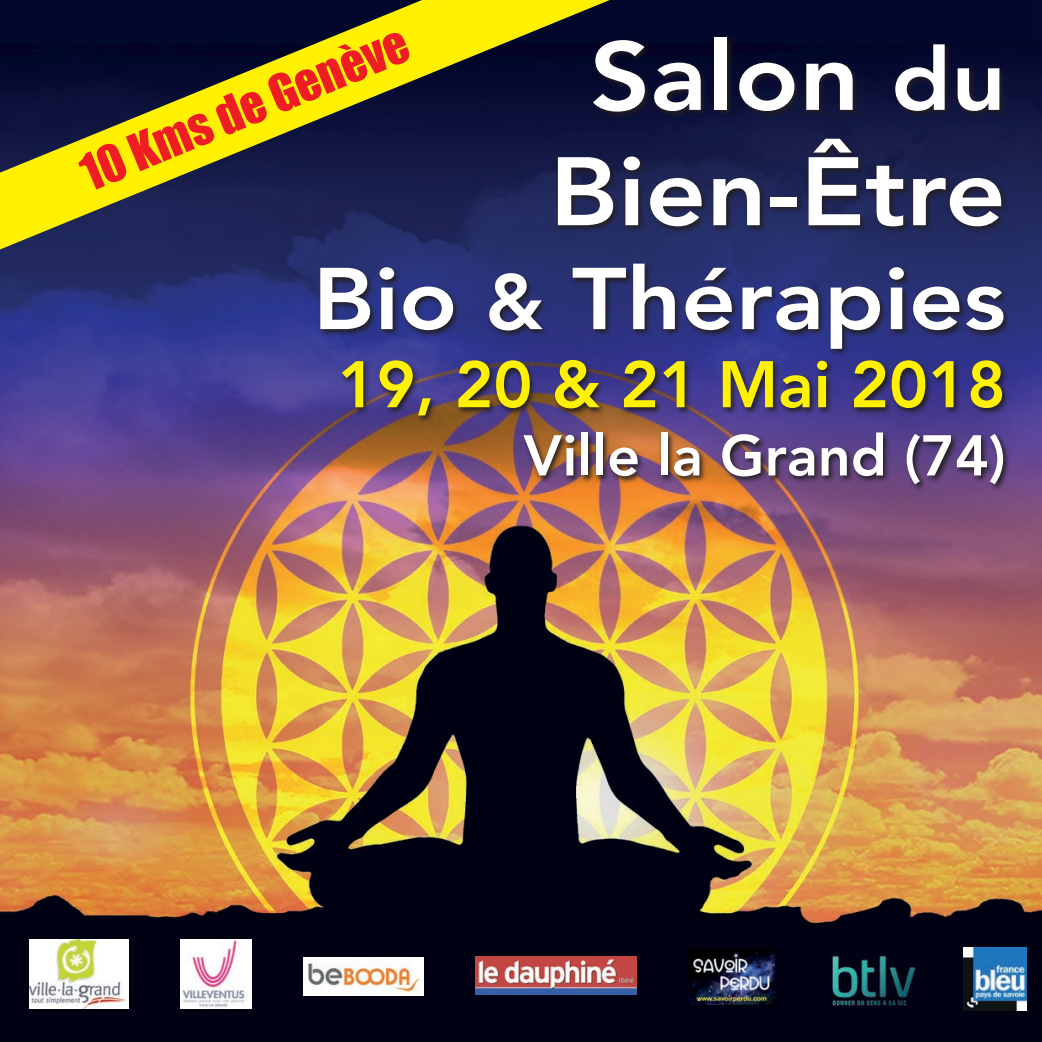
<style>
.page{position:relative;width:1042px;height:1042px;background:#fff}
.page>*{position:absolute;margin:0;border:0;box-sizing:border-box;transform-origin:0 0}
.t1{font:800 96.08px/115.3px "Avenir LT Std";color:#fff;text-align:center;scale:1.1 1}
.t2{font:800 86.62px "Avenir LT Std";color:#fff;scale:1.1 1}
.t3{font:800 65.1px "Avenir LT Std";color:#fff101}
.t4{font:800 56.88px "Avenir LT Std";color:#fff}
.t5{font:47.43px "Impact";color:#ee1d23}
.s1{font-size:86.62px}
.s2{font-size:77.17px}
</style>
<div class="page">
<img style="left:0;top:0;width:1042px;height:1042px">
<svg style="left:0;top:0;width:610px;height:249px;background:#605f27"></svg>
<svg style="left:318px;top:35px;width:693px;height:457px;background:#363153"></svg>
<img style="left:827px;top:933px;width:93px;height:84px">
<img style="left:688px;top:948px;width:86px;height:56px">
<img style="left:964px;top:948px;width:62px;height:62px">
<img style="left:181px;top:939px;width:71px;height:69px">
<img style="left:30px;top:939px;width:99px;height:70px">
<img style="left:304px;top:958px;width:120px;height:37px">
<img style="left:476px;top:956px;width:160px;height:38px">
<p class="t5" style="left:69px;top:142px;width:351px;rotate:-23deg">10 Kms de Genève</p>
<p class="t1" style="left:549px;top:19px;width:416px">Salon <span class="s1">du<br></span>Bien-Être</p>
<p class="t2" style="left:313px;top:248px;width:631px">Bio <span class="s2">&amp;</span> Thérapies</p>
<p class="t3" style="left:338px;top:346px;width:669px">19, 20 &amp; 21 Mai 2018</p>
<p class="t4" style="left:523px;top:422px;width:484px">Ville la Grand (74)</p>
</div>
